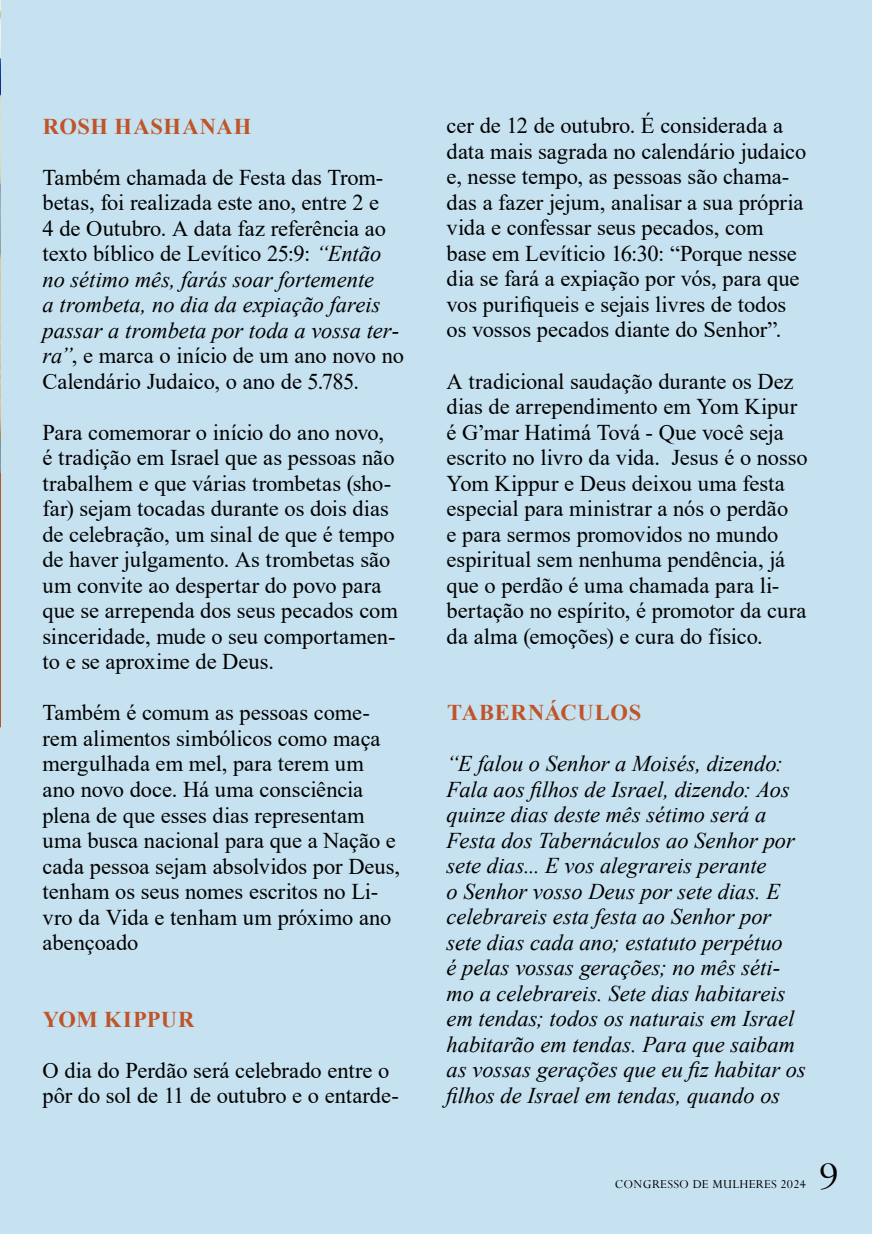
<style>
.page{position:relative;width:872px;height:1234px;background:#fff}
.page>*{position:absolute;margin:0;border:0;box-sizing:border-box;transform-origin:0 0}
.t1{font:43.5px "Perpetua";color:#000}
.t2{font:22.5px/25.5px "Times New Roman";color:#000}
.t3{font:italic 22.5px/25.5px "Times New Roman";color:#000}
.t4{font:700 22.5px "Times New Roman";letter-spacing:.03em;color:#bf5429}
.t5{font:13.5px "Perpetua";letter-spacing:.02em;color:#000}
.s1{font-style:italic}
</style>
<div class="page">
<div style="left:0;top:0;width:872px;height:1233px;background:#c6e2f0"></div>
<p class="t4" style="left:43px;top:110px;width:210px">ROSH HASHANAH</p>
<p class="t2" style="left:43px;top:164px;width:363px">Também chamada de Festa das Trom&shy;betas, foi realizada este ano, entre 2 e<br>4 de Outubro. A data faz referência ao texto bíblico de Levítico 25:9: <span class="s1">“Então no sétimo mês, farás soar fortemente<br>a trombeta, no dia da expiação fareis passar a trombeta por toda a vossa ter&shy;ra”</span>, e marca o início de um ano novo no Calendário Judaico, o ano de 5.785.</p>
<p class="t2" style="left:43px;top:419px;width:357px">Para comemorar o início do ano novo, é tradição em Israel que as pessoas não trabalhem e que várias trombetas (sho&shy;far) sejam tocadas durante os dois dias de celebração, um sinal de que é tempo de haver julgamento. As trombetas são um convite ao despertar do povo para que se arrependa dos seus pecados com sinceridade, mude o seu comportamen&shy;to e se aproxime de Deus.</p>
<p class="t2" style="left:43px;top:699px;width:359px">Também é comum as pessoas come&shy;rem alimentos simbólicos como maça mergulhada em mel, para terem um ano novo doce. Há uma consciência plena de que esses dias representam uma busca nacional para que a Nação e cada pessoa sejam absolvidos por Deus, tenham os seus nomes escritos no Li&shy;vro da Vida e tenham um próximo ano abençoado</p>
<p class="t4" style="left:43px;top:1002px;width:153px">YOM KIPPUR</p>
<p class="t2" style="left:43px;top:1056px;width:358px">O dia do Perdão será celebrado entre o pôr do sol de 11 de outubro e o entarde-</p>
<p class="t2" style="left:446px;top:112px;width:361px">cer de 12 de outubro. É considerada a data mais sagrada no calendário judaico e, nesse tempo, as pessoas são chama&shy;das a fazer jejum, analisar a sua própria vida e confessar seus pecados, com base em Levíticio 16:30: “Porque nesse dia se fará a expiação por vós, para que vos purifiqueis e sejais livres de todos os vossos pecados diante do Senhor”.</p>
<p class="t2" style="left:446px;top:367px;width:362px">A tradicional saudação durante os Dez dias de arrependimento em Yom Kipur é G’mar Hatimá Tová - Que você seja escrito no livro da vida. Jesus é o nosso Yom Kippur e Deus deixou uma festa especial para ministrar a nós o perdão<br>e para sermos promovidos no mundo espiritual sem nenhuma pendência, já que o perdão é uma chamada para li&shy;bertação no espírito, é promotor da cura da alma (emoções) e cura do físico.</p>
<p class="t4" style="left:447px;top:696px;width:196px">TABERNÁCULOS</p>
<p class="t3" style="left:446px;top:750px;width:361px">“E falou o Senhor a Moisés, dizendo:<br>Fala aos filhos de Israel, dizendo: Aos quinze dias deste mês sétimo será a Festa dos Tabernáculos ao Senhor por sete dias... E vos alegrareis perante<br>o Senhor vosso Deus por sete dias. E celebrareis esta festa ao Senhor por sete dias cada ano; estatuto perpétuo<br>é pelas vossas gerações; no mês séti&shy;mo a celebrareis. Sete dias habitareis em tendas; todos os naturais em Israel habitarão em tendas. Para que saibam as vossas gerações que eu fiz habitar os filhos de Israel em tendas, quando os</p>
<p class="t5" style="left:615px;top:1175px;width:193px">CONGRESSO DE MULHERES 2024</p>
<h1 class="t1" style="left:819px;top:1148px;width:21px">9</h1>
</div>
